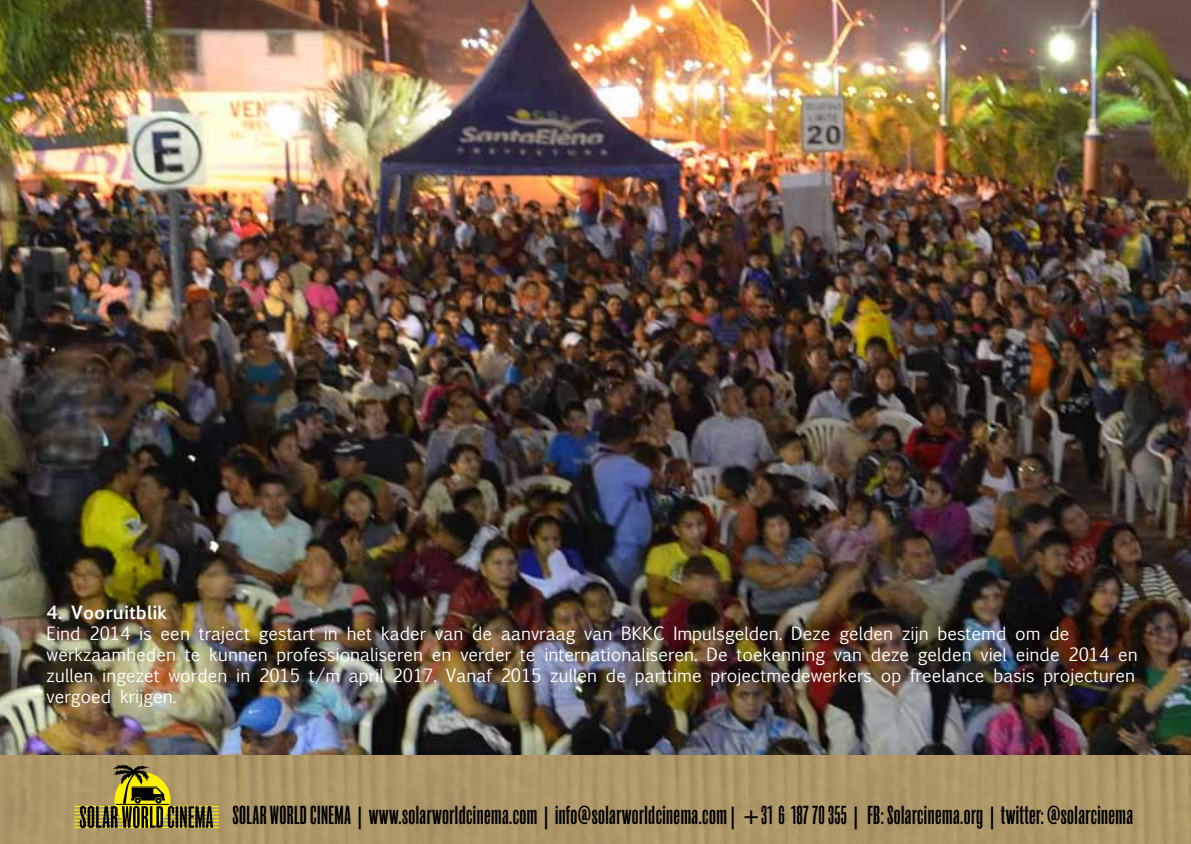
<style>
.page{position:relative;width:1191px;height:844px;background:#fff}
.page>*{position:absolute;margin:0;border:0;box-sizing:border-box;transform-origin:0 0}
.t1{font:22.75px "Roswell Four ITC";letter-spacing:.02em;color:#000}
.t2{font:17.5px/21px "Euphemia UCAS";color:#fff}
.t3{font:700 17.5px "Euphemia UCAS";color:#fff}
</style>
<div class="page">
<img style="left:0;top:0;width:1191px;height:755px">
<img style="left:0;top:755px;width:1191px;height:88px">
<hr style="left:74px;top:805px;width:145px;height:1px;background:#fff200">
<hr style="left:74px;top:812px;width:145px;height:1px;background:#fff200">
<hr style="left:74px;top:809px;width:145px;height:1px;background:#fff200">
<hr style="left:74px;top:816px;width:145px;height:1px;background:#fff200">
<hr style="left:74px;top:819px;width:145px;height:1px;background:#fff200">
<hr style="left:74px;top:823px;width:145px;height:1px;background:#fff200">
<hr style="left:74px;top:826px;width:145px;height:1px;background:#fff200">
<svg style="left:80px;top:764px;width:133px;height:64px;background:#8c7e36"></svg>
<p class="t3" style="left:47px;top:598px;width:122px">4. Vooruitblik</p>
<p class="t2" style="left:47px;top:622px;width:1092px">Eind 2014 is een traject gestart in het kader van de aanvraag van BKKC Impulsgelden. Deze gelden zijn bestemd om de werkzaamheden te kunnen professionaliseren en verder te internationaliseren. De toekenning van deze gelden viel einde 2014 en zullen ingezet worden in 2015 t/m april 2017. Vanaf 2015 zullen de parttime projectmedewerkers op freelance basis projecturen vergoed krijgen.</p>
<h1 class="t1" style="left:232px;top:801px;width:902px">SOLAR WORLD CINEMA | www.solarworldcinema.com | info@solarworldcinema.com| +31 6 187 70 355 | FB: Solarcinema.org | twitter: @solarcinema</h1>
</div>
